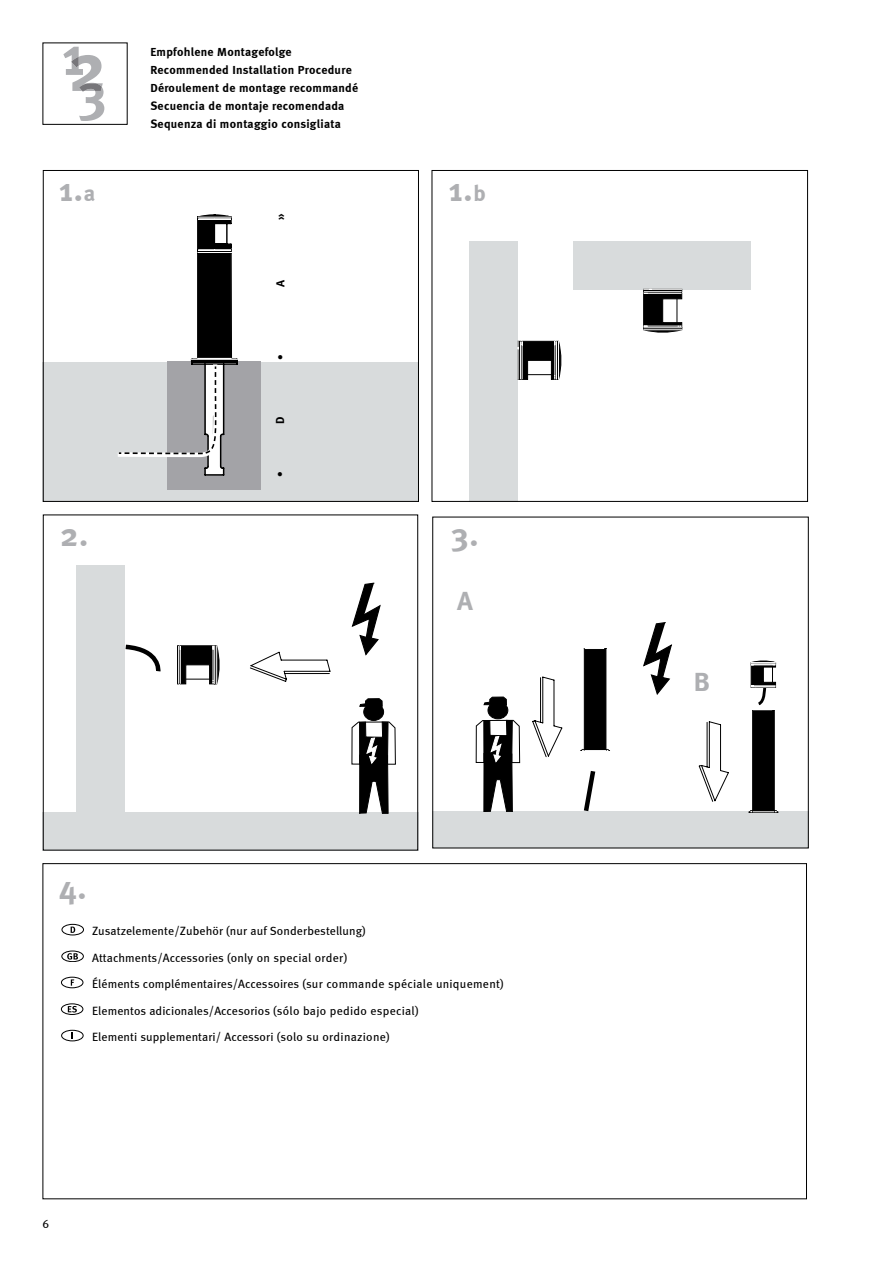
<style>
.page{position:relative;width:893px;height:1263px;background:#fff}
.page>*{position:absolute;margin:0;border:0;box-sizing:border-box;transform-origin:0 0}
.t1{font:700 33px "Meta";color:#aeafb2}
.t2{font:700 27px "Meta";color:#aeafb2}
.t3{font:12px "Meta";letter-spacing:.01em;color:#000}
.t4{font:700 12px/18px "Meta";letter-spacing:.025em;color:#000}
.s1{font-size:22.5px}
</style>
<div class="page">
<div style="left:43px;top:812px;width:376px;height:38px;background:#d8dbdc"></div>
<div style="left:43px;top:362px;width:376px;height:140px;background:#d8dbdc"></div>
<svg style="left:63px;top:47px;width:41px;height:74px"></svg>
<div style="left:167px;top:362px;width:93px;height:128px;background:#a3a3a7"></div>
<hr style="left:192px;top:699px;width:45px;height:1px;background:#000">
<div style="left:469px;top:241px;width:49px;height:261px;background:#d8dbdc"></div>
<div style="left:573px;top:241px;width:178px;height:49px;background:#d8dbdc"></div>
<div style="left:43px;top:170px;width:376px;height:332px;border:1px solid #000"></div>
<svg style="left:517px;top:340px;width:45px;height:40px"></svg>
<svg style="left:643px;top:288px;width:40px;height:45px"></svg>
<div style="left:432px;top:170px;width:376px;height:332px;border:1px solid #000"></div>
<div style="left:76px;top:566px;width:49px;height:246px;background:#d8dbdc"></div>
<svg style="left:352px;top:698px;width:44px;height:115px"></svg>
<svg style="left:125px;top:644px;width:36px;height:28px"></svg>
<svg style="left:250px;top:651px;width:81px;height:31px"></svg>
<svg style="left:351px;top:582px;width:30px;height:74px"></svg>
<svg style="left:177px;top:645px;width:43px;height:40px"></svg>
<div style="left:432px;top:812px;width:377px;height:36px;background:#d8dbdc"></div>
<svg style="left:580px;top:649px;width:30px;height:102px"></svg>
<svg style="left:532px;top:676px;width:31px;height:81px"></svg>
<svg style="left:581px;top:771px;width:17px;height:41px"></svg>
<svg style="left:476px;top:696px;width:44px;height:116px"></svg>
<svg style="left:643px;top:622px;width:29px;height:73px"></svg>
<svg style="left:698px;top:721px;width:31px;height:81px"></svg>
<svg style="left:762px;top:848px;width:18px;height:1px"></svg>
<hr style="left:748px;top:897px;width:33px;height:1px;background:#000">
<svg style="left:744px;top:660px;width:38px;height:153px"></svg>
<svg style="left:61px;top:923px;width:23px;height:12px"></svg>
<svg style="left:62px;top:924px;width:22px;height:11px"></svg>
<div style="left:62px;top:924px;width:22px;height:11px;border:1px solid #000;border-radius:50%"></div>
<svg style="left:71px;top:926px;width:4px;height:7px"></svg>
<svg style="left:61px;top:950px;width:23px;height:12px"></svg>
<svg style="left:62px;top:951px;width:21px;height:11px"></svg>
<div style="left:61px;top:951px;width:23px;height:11px;border:1px solid #000;border-radius:50%"></div>
<svg style="left:67px;top:953px;width:11px;height:6px"></svg>
<svg style="left:61px;top:976px;width:23px;height:12px"></svg>
<svg style="left:61px;top:977px;width:22px;height:11px"></svg>
<div style="left:61px;top:977px;width:22px;height:11px;border:1px solid #000;border-radius:50%"></div>
<svg style="left:71px;top:979px;width:3px;height:7px"></svg>
<svg style="left:60px;top:1003px;width:24px;height:12px"></svg>
<svg style="left:61px;top:1004px;width:22px;height:10px"></svg>
<div style="left:61px;top:1003px;width:22px;height:12px;border:1px solid #000;border-radius:50%"></div>
<svg style="left:68px;top:1006px;width:9px;height:6px"></svg>
<svg style="left:61px;top:1029px;width:23px;height:12px"></svg>
<svg style="left:62px;top:1030px;width:21px;height:11px"></svg>
<div style="left:61px;top:1030px;width:23px;height:11px;border:1px solid #000;border-radius:50%"></div>
<svg style="left:118px;top:214px;width:126px;height:262px"></svg>
<div style="left:43px;top:514px;width:375px;height:336px;border:1px solid #000"></div>
<p class="t4" style="left:150px;top:42px;width:209px">Empfohlene Montagefolge Recommended Installation Procedure Déroulement de montage recommandé Secuencia de montaje recomendada Sequenza di montaggio consigliata</p>
<h1 class="t1" style="left:59px;top:171px;width:38px">1.<span class="s1">a</span></h1>
<h1 class="t1" style="left:449px;top:170px;width:39px">1.<span class="s1">b</span></h1>
<p class="t4" style="left:271px;top:220px;width:8px;rotate:-90deg">»</p>
<p class="t4" style="left:271px;top:287px;width:9px;rotate:-90deg">A</p>
<p class="t4" style="left:271px;top:360px;width:7px;rotate:-90deg">•</p>
<p class="t4" style="left:271px;top:423px;width:9px;rotate:-90deg">D</p>
<h1 class="t1" style="left:60px;top:515px;width:30px">2.</h1>
<p class="t4" style="left:271px;top:477px;width:7px;rotate:-90deg">•</p>
<h1 class="t1" style="left:451px;top:515px;width:29px">3.</h1>
<h2 class="t2" style="left:457px;top:585px;width:17px">A</h2>
<h1 class="t1" style="left:59px;top:868px;width:29px">4.</h1>
<p class="t3" style="left:92px;top:924px;width:275px">Zusatzelemente/Zubehör (nur auf Sonderbestellung)</p>
<p class="t3" style="left:92px;top:951px;width:257px">Attachments/Accessories (only on special order)</p>
<p class="t3" style="left:92px;top:977px;width:413px">Éléments complémentaires/Accessoires (sur commande spéciale uniquement)</p>
<p class="t3" style="left:92px;top:1004px;width:328px">Elementos adicionales/Accesorios (sólo bajo pedido especial)</p>
<p class="t3" style="left:92px;top:1030px;width:299px">Elementi supplementari/ Accessori (solo su ordinazione)</p>
<p class="t3" style="left:43px;top:1217px;width:8px">6</p>
<h2 class="t2" style="left:694px;top:666px;width:18px">B</h2>
</div>
